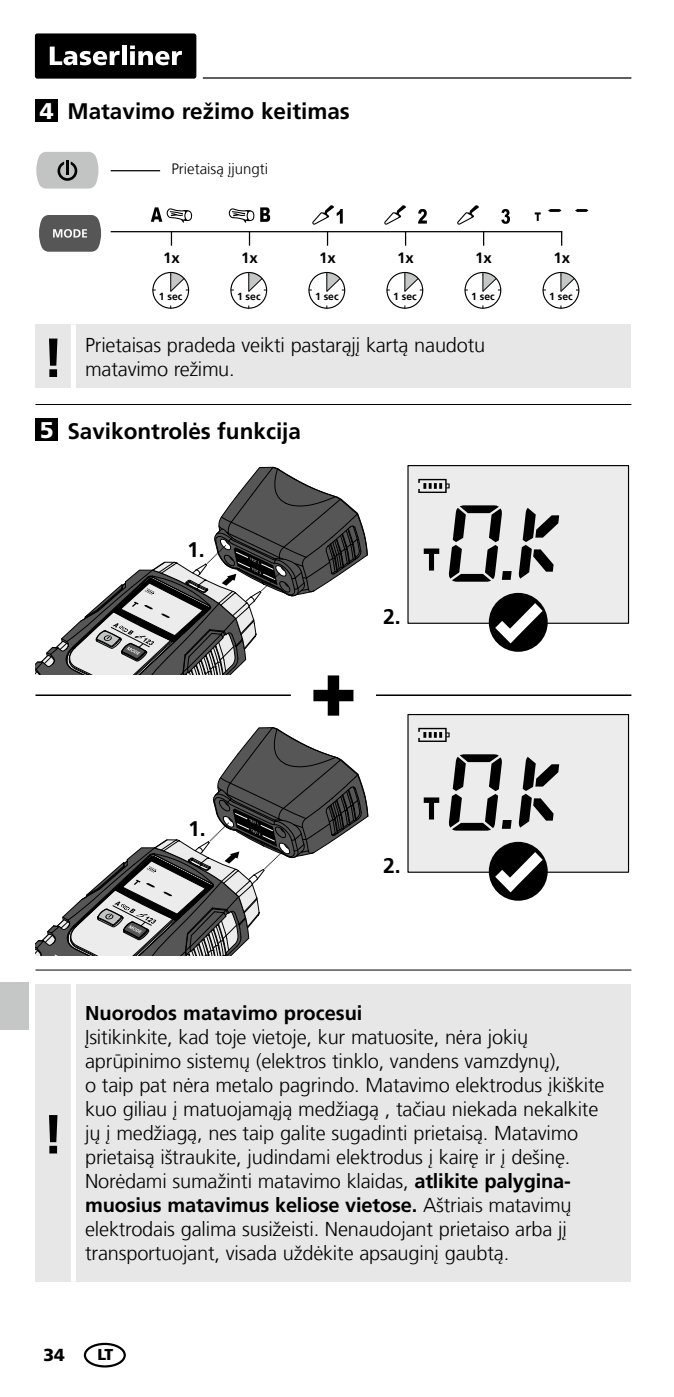
<style>
.page{position:relative;width:674px;height:1397px;background:#fff}
.page>*{position:absolute;margin:0;border:0;box-sizing:border-box;transform-origin:0 0}
.t1{font:700 55px "Frutiger LT Com";color:#000}
.t2{font:900 22.75px "Frutiger LT Com";color:#fff}
.t3{font:700 22.5px "Frutiger LT Com";color:#000}
.t4{font:700 21.25px "Frutiger LT Com";color:#000}
.t5{font:300 20px/24px "Frutiger LT Com";letter-spacing:-.01em;color:#000}
.t6{font:700 20px "Frutiger LT Com";color:#000}
.t7{font:900 17.5px "Frutiger LT Com";color:#000}
.t8{font:900 15.75px "Frutiger LT Com";color:#000}
.t9{font:300 15px "Frutiger LT Com";color:#000}
.t10{font:700 15px "Frutiger LT Com";color:#000}
.t11{font:700 10.25px "Frutiger LT Com";color:#000}
.s1{font-weight:700}
</style>
<div class="page">
<hr style="left:203px;top:77px;width:428px;height:2px;background:#000">
<div style="left:35px;top:33px;width:161px;height:46px;background:#000;border-radius:2px"></div>
<svg style="left:50px;top:47px;width:70px;height:18px"></svg>
<hr style="left:122px;top:45px;width:4px;height:20px;background:#fff">
<svg style="left:130px;top:45px;width:52px;height:20px"></svg>
<div style="left:35px;top:99px;width:23px;height:23px;background:#000"></div>
<div style="left:35px;top:418px;width:23px;height:23px;background:#000"></div>
<svg style="left:36px;top:152px;width:63px;height:36px"></svg>
<hr style="left:66px;top:160px;width:3px;height:14px;background:#000">
<hr style="left:111px;top:170px;width:49px;height:1px;background:#000">
<svg style="left:39px;top:215px;width:62px;height:37px"></svg>
<div style="left:152px;top:272px;width:37px;height:37px;border:1px solid #000;border-radius:50%"></div>
<svg style="left:170px;top:272px;width:19px;height:20px"></svg>
<div style="left:230px;top:272px;width:37px;height:37px;border:1px solid #000;border-radius:50%"></div>
<svg style="left:248px;top:272px;width:19px;height:20px"></svg>
<div style="left:308px;top:272px;width:37px;height:37px;border:1px solid #000;border-radius:50%"></div>
<svg style="left:326px;top:272px;width:19px;height:20px"></svg>
<div style="left:386px;top:272px;width:37px;height:37px;border:1px solid #000;border-radius:50%"></div>
<svg style="left:404px;top:272px;width:19px;height:20px"></svg>
<div style="left:464px;top:272px;width:37px;height:37px;border:1px solid #000;border-radius:50%"></div>
<svg style="left:482px;top:272px;width:18px;height:20px"></svg>
<div style="left:542px;top:272px;width:37px;height:37px;border:1px solid #000;border-radius:50%"></div>
<svg style="left:559px;top:272px;width:19px;height:20px"></svg>
<hr style="left:111px;top:231px;width:451px;height:1px;background:#000">
<svg style="left:171px;top:232px;width:1px;height:14px"></svg>
<svg style="left:249px;top:232px;width:1px;height:14px"></svg>
<svg style="left:327px;top:232px;width:1px;height:14px"></svg>
<svg style="left:405px;top:232px;width:1px;height:14px"></svg>
<svg style="left:482px;top:231px;width:2px;height:15px"></svg>
<svg style="left:560px;top:231px;width:2px;height:15px"></svg>
<hr style="left:35px;top:404px;width:596px;height:1px;background:#000">
<hr style="left:35px;top:969px;width:596px;height:1px;background:#000">
<svg style="left:35px;top:467px;width:332px;height:248px"></svg>
<svg style="left:35px;top:727px;width:333px;height:229px"></svg>
<hr style="left:35px;top:694px;width:256px;height:2px;background:#000">
<hr style="left:376px;top:694px;width:255px;height:2px;background:#000">
<div style="left:408px;top:465px;width:220px;height:158px;background:#ececed"></div>
<div style="left:407px;top:465px;width:221px;height:158px;border:1px solid #000"></div>
<svg style="left:418px;top:479px;width:31px;height:14px"></svg>
<svg style="left:448px;top:505px;width:63px;height:76px"></svg>
<svg style="left:423px;top:548px;width:16px;height:22px"></svg>
<svg style="left:518px;top:508px;width:41px;height:70px"></svg>
<div style="left:488px;top:592px;width:59px;height:59px;background:#000;border:2px solid #000;border-radius:50%"></div>
<svg style="left:495px;top:603px;width:47px;height:40px"></svg>
<div style="left:408px;top:714px;width:220px;height:158px;background:#ececed"></div>
<div style="left:407px;top:714px;width:221px;height:158px;border:1px solid #000"></div>
<svg style="left:418px;top:727px;width:31px;height:14px"></svg>
<svg style="left:448px;top:754px;width:63px;height:76px"></svg>
<svg style="left:423px;top:797px;width:16px;height:22px"></svg>
<svg style="left:518px;top:756px;width:41px;height:71px"></svg>
<div style="left:488px;top:841px;width:59px;height:59px;background:#000;border:2px solid #000;border-radius:50%"></div>
<svg style="left:495px;top:852px;width:47px;height:40px"></svg>
<svg style="left:151px;top:207px;width:41px;height:15px"></svg>
<svg style="left:260px;top:207px;width:10px;height:15px"></svg>
<svg style="left:229px;top:208px;width:25px;height:14px"></svg>
<svg style="left:312px;top:205px;width:30px;height:20px"></svg>
<svg style="left:384px;top:205px;width:22px;height:20px"></svg>
<svg style="left:418px;top:209px;width:8px;height:14px"></svg>
<svg style="left:457px;top:205px;width:21px;height:20px"></svg>
<svg style="left:501px;top:209px;width:8px;height:15px"></svg>
<svg style="left:548px;top:209px;width:13px;height:3px"></svg>
<svg style="left:534px;top:212px;width:6px;height:9px"></svg>
<svg style="left:575px;top:209px;width:13px;height:3px"></svg>
<div style="left:84px;top:1342px;width:42px;height:25px;border:2px solid #000;border-radius:50%"></div>
<div style="left:35px;top:983px;width:596px;height:298px;background:#e7e7e7"></div>
<div style="left:71px;top:983px;width:5px;height:298px;background:#fff"></div>
<div style="left:35px;top:324px;width:596px;height:64px;background:#e7e7e7"></div>
<div style="left:71px;top:324px;width:5px;height:64px;background:#fff"></div>
<div style="left:0;top:981px;width:28px;height:48px;background:#c5c6c6"></div>
<p class="t2" style="left:40px;top:97px;width:15px">4</p>
<p class="t3" style="left:67px;top:98px;width:284px">Matavimo režimo keitimas</p>
<p class="t9" style="left:171px;top:160px;width:98px">Prietaisą įjungti</p>
<h1 class="t1" style="left:42px;top:325px;width:23px">!</h1>
<p class="t10" style="left:163px;top:249px;width:18px">1x</p>
<p class="t10" style="left:241px;top:249px;width:18px">1x</p>
<p class="t10" style="left:319px;top:249px;width:18px">1x</p>
<p class="t10" style="left:397px;top:249px;width:18px">1x</p>
<p class="t10" style="left:475px;top:249px;width:18px">1x</p>
<p class="t10" style="left:553px;top:249px;width:18px">1x</p>
<p class="t11" style="left:159px;top:291px;width:25px">1 sec</p>
<p class="t11" style="left:237px;top:291px;width:25px">1 sec</p>
<p class="t11" style="left:315px;top:291px;width:25px">1 sec</p>
<p class="t11" style="left:393px;top:291px;width:25px">1 sec</p>
<p class="t11" style="left:471px;top:291px;width:25px">1 sec</p>
<p class="t11" style="left:549px;top:291px;width:25px">1 sec</p>
<p class="t5" style="left:85px;top:333px;width:401px">Prietaisas pradeda veikti pastarąjį kartą naudotu</p>
<p class="t5" style="left:85px;top:357px;width:151px">matavimo režimu.</p>
<p class="t2" style="left:40px;top:416px;width:15px">5</p>
<p class="t3" style="left:67px;top:417px;width:235px">Savikontrolės funkcija</p>
<p class="t4" style="left:187px;top:536px;width:19px">1.</p>
<p class="t4" style="left:383px;top:603px;width:19px">2.</p>
<p class="t4" style="left:188px;top:816px;width:19px">1.</p>
<p class="t4" style="left:383px;top:852px;width:19px">2.</p>
<h1 class="t1" style="left:42px;top:1101px;width:23px">!</h1>
<p class="t6" style="left:85px;top:1001px;width:279px">Nuorodos matavimo procesui</p>
<p class="t5" style="left:85px;top:1025px;width:520px">Įsitikinkite, kad toje vietoje, kur matuosite, nėra jokių aprūpinimo sistemų (elektros tinklo, vandens vamzdynų),<br>o taip pat nėra metalo pagrindo. Matavimo elektrodus įkiškite kuo giliau į matuojamąją medžiagą , tačiau niekada nekalkite jų į medžiagą, nes taip galite sugadinti prietaisą. Matavimo prietaisą ištraukite, judindami elektrodus į kairę ir į dešinę.<br>Norėdami sumažinti matavimo klaidas, <span class="s1">atlikite palygina&shy;muosius matavimus keliose vietose.</span> Aštriais matavimų elektrodais galima susižeisti. Nenaudojant prietaiso arba jį transportuojant, visada uždėkite apsauginį gaubtą.</p>
<p class="t7" style="left:44px;top:1343px;width:23px">34</p>
<p class="t8" style="left:97px;top:1344px;width:17px">LT</p>
</div>
